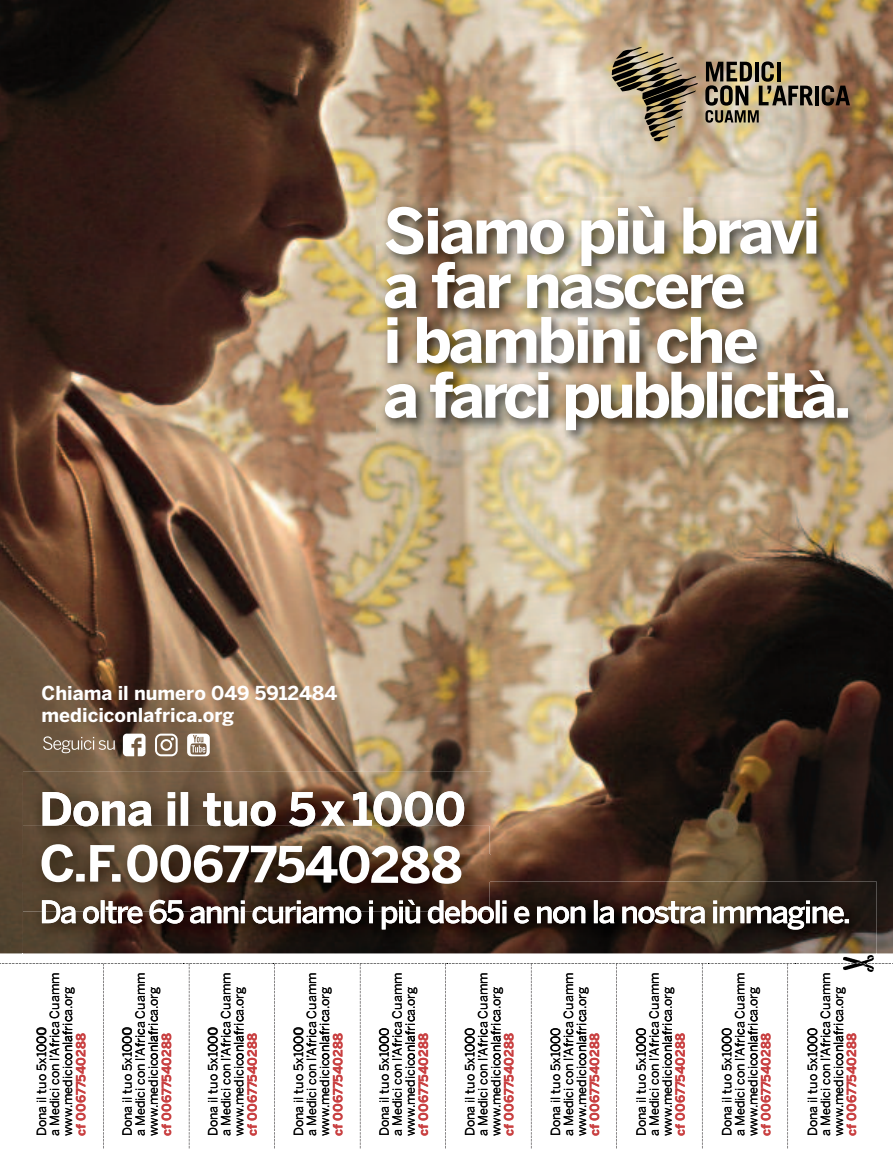
<style>
.page{position:relative;width:893px;height:1149px;background:#fff}
.page>*{position:absolute;margin:0;border:0;box-sizing:border-box;transform-origin:0 0}
.t1{font:700 19.05px/21.8px "Benton Sans";color:#fff}
.t2{font:12.45px/13px "Benton Sans";color:#000}
.t3{font:700 12.45px "Benton Sans";color:#c94041}
</style>
<div class="page">
<img style="left:0;top:0;width:893px;height:953px">
<svg style="left:43px;top:736px;width:72px;height:17px"></svg>
<svg style="left:123px;top:733px;width:23px;height:23px"></svg>
<svg style="left:187px;top:733px;width:23px;height:23px"></svg>
<svg style="left:155px;top:733px;width:23px;height:23px"></svg>
<svg style="left:42px;top:899px;width:807px;height:30px"></svg>
<img style="left:376px;top:197px;width:491px;height:252px">
<svg style="left:385px;top:370px;width:463px;height:60px"></svg>
<svg style="left:387px;top:317px;width:370px;height:46px"></svg>
<img style="left:385px;top:206px;width:431px;height:102px">
<img style="left:23px;top:771px;width:468px;height:83px">
<svg style="left:43px;top:791px;width:421px;height:34px"></svg>
<img style="left:23px;top:825px;width:466px;height:86px">
<img style="left:42px;top:899px;width:447px;height:12px">
<img style="left:82px;top:825px;width:372px;height:1px">
<svg style="left:42px;top:843px;width:419px;height:40px"></svg>
<hr style="left:815px;top:86px;width:4px;height:19px;background:#000">
<svg style="left:822px;top:85px;width:28px;height:21px"></svg>
<svg style="left:705px;top:61px;width:108px;height:62px;background:#8c8169"></svg>
<svg style="left:612px;top:47px;width:86px;height:94px;background:#94866d"></svg>
<svg style="left:0;top:955px;width:893px;height:194px"></svg>
<h1 class="t1" style="left:42px;top:682px;width:297px">Chiama il numero 049 5912484 mediciconlafrica.org</h1>
<p class="t2" style="left:48px;top:1135px;width:165px;rotate:-90deg">a Medici con l’Africa Cuamm www.mediciconlafrica.org</p>
<p class="t2" style="left:35px;top:1135px;width:110px;rotate:-90deg">Dona il tuo 5x1000</p>
<p class="t3" style="left:74px;top:1135px;width:104px;rotate:-90deg">cf 006 77 540288</p>
<p class="t2" style="left:134px;top:1135px;width:165px;rotate:-90deg">a Medici con l’Africa Cuamm www.mediciconlafrica.org</p>
<p class="t2" style="left:121px;top:1135px;width:110px;rotate:-90deg">Dona il tuo 5x1000</p>
<p class="t3" style="left:159px;top:1135px;width:104px;rotate:-90deg">cf 006 77 540288</p>
<p class="t2" style="left:220px;top:1135px;width:165px;rotate:-90deg">a Medici con l’Africa Cuamm www.mediciconlafrica.org</p>
<p class="t2" style="left:207px;top:1135px;width:110px;rotate:-90deg">Dona il tuo 5x1000</p>
<p class="t3" style="left:245px;top:1135px;width:104px;rotate:-90deg">cf 006 77 540288</p>
<p class="t2" style="left:305px;top:1135px;width:165px;rotate:-90deg">a Medici con l’Africa Cuamm www.mediciconlafrica.org</p>
<p class="t2" style="left:292px;top:1135px;width:110px;rotate:-90deg">Dona il tuo 5x1000</p>
<p class="t3" style="left:331px;top:1135px;width:104px;rotate:-90deg">cf 006 77 540288</p>
<p class="t2" style="left:391px;top:1135px;width:165px;rotate:-90deg">a Medici con l’Africa Cuamm www.mediciconlafrica.org</p>
<p class="t2" style="left:378px;top:1135px;width:110px;rotate:-90deg">Dona il tuo 5x1000</p>
<p class="t3" style="left:416px;top:1135px;width:104px;rotate:-90deg">cf 006 77 540288</p>
<p class="t2" style="left:477px;top:1135px;width:165px;rotate:-90deg">a Medici con l’Africa Cuamm www.mediciconlafrica.org</p>
<p class="t2" style="left:464px;top:1135px;width:110px;rotate:-90deg">Dona il tuo 5x1000</p>
<p class="t3" style="left:502px;top:1135px;width:104px;rotate:-90deg">cf 006 77 540288</p>
<p class="t2" style="left:562px;top:1135px;width:165px;rotate:-90deg">a Medici con l’Africa Cuamm www.mediciconlafrica.org</p>
<p class="t2" style="left:549px;top:1135px;width:110px;rotate:-90deg">Dona il tuo 5x1000</p>
<p class="t3" style="left:588px;top:1135px;width:104px;rotate:-90deg">cf 006 77 540288</p>
<p class="t2" style="left:648px;top:1135px;width:165px;rotate:-90deg">a Medici con l’Africa Cuamm www.mediciconlafrica.org</p>
<p class="t2" style="left:635px;top:1135px;width:110px;rotate:-90deg">Dona il tuo 5x1000</p>
<p class="t3" style="left:673px;top:1135px;width:104px;rotate:-90deg">cf 006 77 540288</p>
<p class="t2" style="left:734px;top:1135px;width:165px;rotate:-90deg">a Medici con l’Africa Cuamm www.mediciconlafrica.org</p>
<p class="t2" style="left:721px;top:1135px;width:110px;rotate:-90deg">Dona il tuo 5x1000</p>
<p class="t3" style="left:759px;top:1135px;width:104px;rotate:-90deg">cf 006 77 540288</p>
<p class="t2" style="left:819px;top:1135px;width:165px;rotate:-90deg">a Medici con l’Africa Cuamm www.mediciconlafrica.org</p>
<p class="t2" style="left:806px;top:1135px;width:110px;rotate:-90deg">Dona il tuo 5x1000</p>
<p class="t3" style="left:845px;top:1135px;width:104px;rotate:-90deg">cf 006 77 540288</p>
</div>
